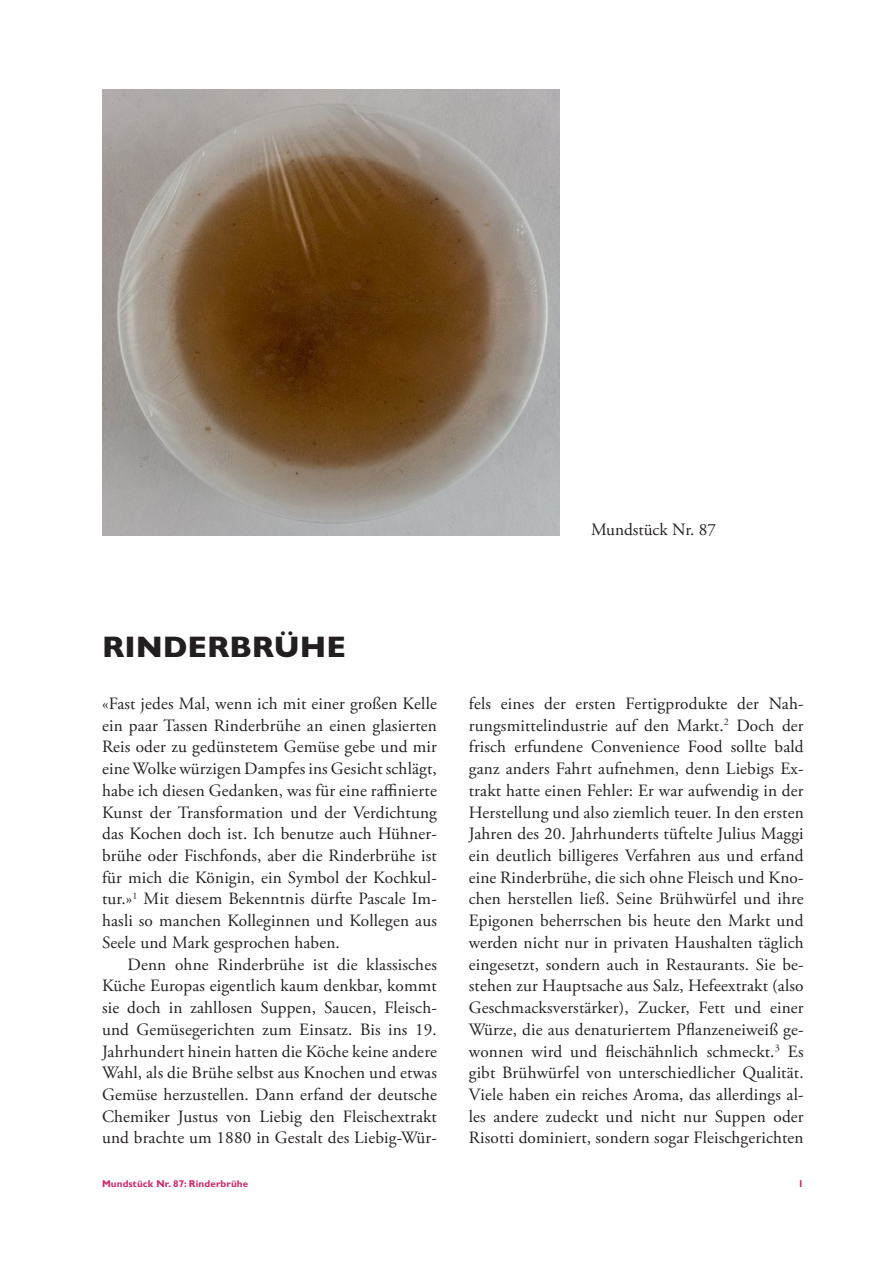
<style>
.page{position:relative;width:893px;height:1263px;background:#fff}
.page>*{position:absolute;margin:0;border:0;box-sizing:border-box;transform-origin:0 0}
.Titel_-_20_Heavy_GB{font:800 30px "Gill Sans MT Pro";color:#231f20}
.Lauftext_mit_Einzug{font:17.25px/21.8px "Adobe Garamond Pro";letter-spacing:.01em;color:#231f20;text-align:justify}
.Lauftext_ohne_Einzug{font:17.25px/21.8px "Adobe Garamond Pro";letter-spacing:.01em;color:#231f20;text-align:justify}
.Mundstück_Nr{font:17.25px "Adobe Garamond Pro";color:#231f20}
.t1{font:700 9.9px "Gill Sans MT Pro";letter-spacing:.01em;color:#d0276a}
</style>
<div class="page">
<img style="left:102px;top:89px;width:457px;height:446px">
<p class="Mundstück_Nr" style="left:591px;top:519px;width:127px">Mundstück Nr. 87</p>
<p class="Titel_-_20_Heavy_GB" style="left:102px;top:628px;width:245px">RINDERBRÜHE</p>
<p class="Lauftext_ohne_Einzug" style="left:102px;top:693px;width:336px">«Fast jedes Mal, wenn ich mit einer großen Kelle ein paar Tassen Rinderbrühe an einen glasierten Reis oder zu gedünstetem Gemüse gebe und mir eine Wolke würzigen Dampfes ins Gesicht schlägt, habe ich diesen Gedanken, was für eine raffinierte Kunst der Transformation und der Verdichtung das Kochen doch ist. Ich benutze auch Hühner&shy;brühe oder Fischfonds, aber die Rinderbrühe ist für mich die Königin, ein Symbol der Kochkul&shy;tur.»<sup>1</sup> Mit diesem Bekenntnis dürfte Pascale Im&shy;hasli so manchen Kolleginnen und Kollegen aus Seele und Mark gesprochen haben.</p>
<p class="Lauftext_mit_Einzug" style="left:102px;top:954px;width:336px;text-indent:26px">Denn ohne Rinderbrühe ist die klassisches Küche Europas eigentlich kaum denkbar, kommt sie doch in zahllosen Suppen, Saucen, Fleisch&shy;und Gemüsegerichten zum Einsatz. Bis ins 19.<br>Jahrhundert hinein hatten die Köche keine andere Wahl, als die Brühe selbst aus Knochen und etwas Gemüse herzustellen. Dann erfand der deutsche Chemiker Justus von Liebig den Fleischextrakt und brachte um 1880 in Gestalt des Liebig-Wür-</p>
<p class="Lauftext_mit_Einzug" style="left:469px;top:693px;width:336px">fels eines der ersten Fertigprodukte der Nah&shy;rungsmittelindustrie auf den Markt.<sup>2</sup> Doch der frisch erfundene Convenience Food sollte bald ganz anders Fahrt aufnehmen, denn Liebigs Ex&shy;trakt hatte einen Fehler: Er war aufwendig in der Herstellung und also ziemlich teuer. In den ersten Jahren des 20. Jahrhunderts tüftelte Julius Maggi ein deutlich billigeres Verfahren aus und erfand eine Rinderbrühe, die sich ohne Fleisch und Kno&shy;chen herstellen ließ. Seine Brühwürfel und ihre Epigonen beherrschen bis heute den Markt und werden nicht nur in privaten Haushalten täglich eingesetzt, sondern auch in Restaurants. Sie be&shy;stehen zur Hauptsache aus Salz, Hefeextrakt (also Geschmacksverstärker), Zucker, Fett und einer Würze, die aus denaturiertem Pflanzeneiweiß ge&shy;wonnen wird und fleischähnlich schmeckt.<sup>3</sup> Es gibt Brühwürfel von unterschiedlicher Qualität.<br>Viele haben ein reiches Aroma, das allerdings al&shy;les andere zudeckt und nicht nur Suppen oder Risotti dominiert, sondern sogar Fleischgerichten</p>
<p class="t1" style="left:102px;top:1177px;width:148px">Mundstück Nr. 87: Rinderbrühe</p>
<p class="t1" style="left:798px;top:1177px;width:7px">1</p>
</div>
